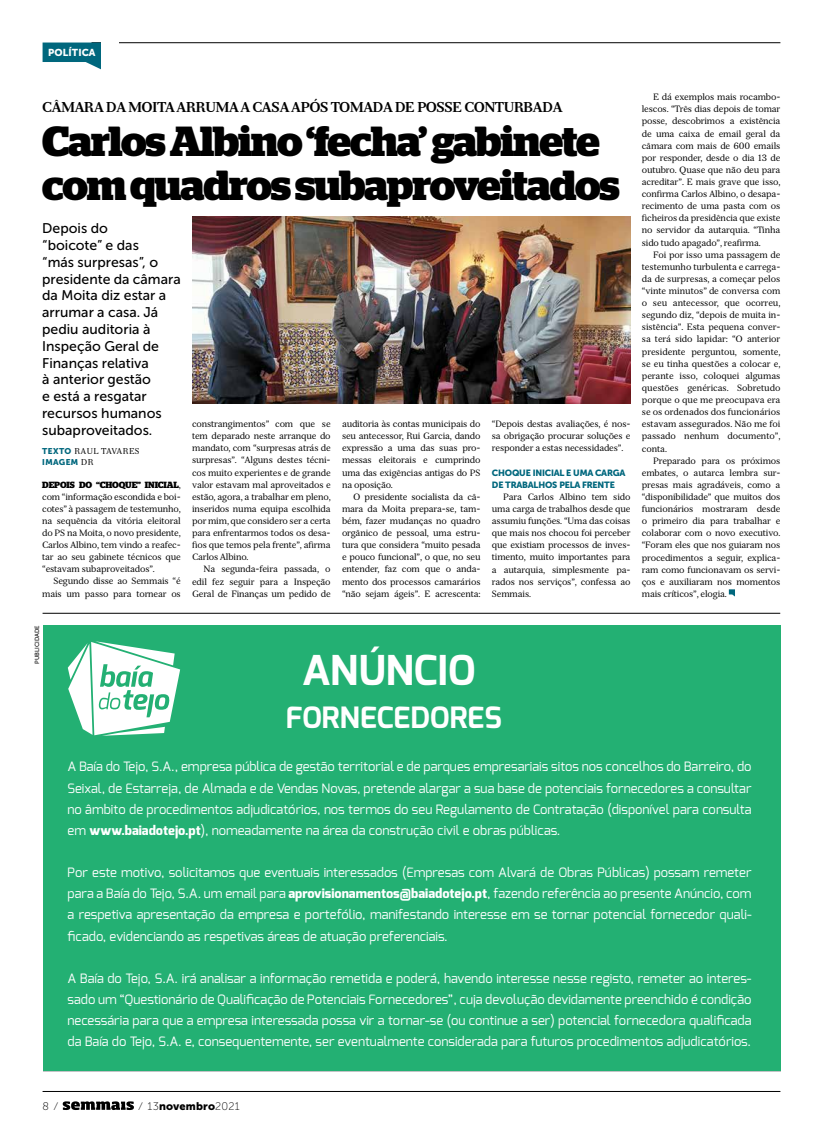
<style>
.page{position:relative;width:823px;height:1134px;background:#fff}
.page>*{position:absolute;margin:0;border:0;box-sizing:border-box;transform-origin:0 0}
.t1{font:700 42px/44px "Stag";letter-spacing:-.03em;color:#000}
.t2{font:700 41.1px "Exo";color:#fff}
.t3{font:700 29.4px "Exo";color:#fff}
.t4{font:14px/16.8px "Museo Sans Cyrl 500";color:#000}
.t5{font:700 14px "Serif 12 Beta";letter-spacing:-.03em;color:#000}
.t6{font:12.9px/21.1px "Exo";color:#fff;text-align:justify}
.t7{font:11px "Museo Sans Cyrl 900";letter-spacing:.015em;color:#000}
.t8{font:11px "Museo Sans Cyrl 100";color:#000}
.t9{font:10px "Museo Sans Cyrl 900";letter-spacing:.01em;color:#fff}
.t10{font:9px/12.1px "Serif 12 Beta";letter-spacing:-.02em;color:#000;text-align:justify}
.t11{font:9px/12.1px "Museo Sans Cyrl 900";letter-spacing:-.02em;color:#00677d}
.t12{font:700 9px "Stag";letter-spacing:-.01em;color:#000}
.t13{font:8.3px "Serif 12 Beta";letter-spacing:.05em;color:#000}
.t14{font:8.3px "Museo Sans Cyrl 900";letter-spacing:.05em;color:#00677d}
.t15{font:6px "Museo Sans Cyrl 500";color:#000}
.s1{font-family:"Museo Sans Cyrl 900";color:#00677d}
.s2{font-family:"Serif 12 Beta";color:#000}
.s3{font-family:"Serif 12 Beta";font-weight:400}
.s4{font-weight:800}
.s5{font-family:"Museo Sans Cyrl 100"}
</style>
<div class="page">
<svg style="left:63px;top:1101px;width:71px;height:9px"></svg>
<hr style="left:43px;top:1091px;width:737px;height:1px;background:#000">
<svg style="left:728px;top:589px;width:6px;height:7px"></svg>
<hr style="left:91px;top:43px;width:689px;height:1px;background:#000">
<svg style="left:43px;top:43px;width:58px;height:26px"></svg>
<div style="left:101px;top:42px;width:17px;height:27px;background:#fff"></div>
<img style="left:192px;top:216px;width:438px;height:187px">
<hr style="left:43px;top:613px;width:736px;height:1px;background:#000">
<div style="left:43px;top:626px;width:737px;height:445px;background:#23b073"></div>
<svg style="left:68px;top:641px;width:112px;height:95px"></svg>
<p class="t9" style="left:48px;top:47px;width:49px">POLÍTICA</p>
<h3 class="t5" style="left:42px;top:99px;width:522px">CÂMARA DA MOITA ARRUMA A CASA APÓS TOMADA DE POSSE CONTURBADA</h3>
<h1 class="t1" style="left:42px;top:119px;width:579px">Carlos Albino ‘fecha’ gabinete com quadros subaproveitados</h1>
<h3 class="t4" style="left:42px;top:220px;width:140px">Depois do<br>“boicote” e das<br>“más surpresas”, o presidente da câmara da Moita diz estar a arrumar a casa. Já pediu auditoria à<br>Inspeção Geral de<br>Finanças relativa<br>à anterior gestão<br>e está a resgatar recursos humanos subaproveitados.</h3>
<p class="t13" style="left:42px;top:446px;width:99px"><span class="s1">TEXTO</span> RAUL TAVARES</p>
<p class="t14" style="left:42px;top:457px;width:53px">IMAGEM <span class="s2">DR</span></p>
<p class="t10" style="left:491px;top:418px;width:140px">“Depois destas avaliações, é nos&shy;sa obrigação procurar soluções e responder a estas necessidades”.</p>
<p class="t11" style="left:491px;top:466px;width:135px">CHOQUE INICIAL E UMA CARGA<br>DE TRABALHOS PELA FRENTE</p>
<p class="t10" style="left:491px;top:491px;width:140px;text-indent:11px">Para Carlos Albino tem sido uma carga de trabalhos desde que assumiu funções. “Uma das coisas que mais nos chocou foi perceber que existiam processos de inves&shy;timento, muito importantes para a autarquia, simplesmente pa&shy;rados nos serviços”, confessa ao Semmais.</p>
<p class="t10" style="left:342px;top:418px;width:140px">auditoria às contas municipais do seu antecessor, Rui Garcia, dando expressão a uma das suas pro&shy;messas eleitorais e cumprindo uma das exigências antigas do PS na oposição.</p>
<p class="t10" style="left:342px;top:491px;width:140px;text-indent:11px">O presidente socialista da câ&shy;mara da Moita prepara-se, tam&shy;bém, fazer mudanças no quadro orgânico de pessoal, uma estru&shy;tura que considera “muito pesada e pouco funcional”, o que, no seu entender, faz com que o anda&shy;mento dos processos camarários “não sejam ágeis”. E acrescenta:</p>
<p class="t10" style="left:192px;top:418px;width:140px">constrangimentos” com que se tem deparado neste arranque do mandato, com “surpresas atrás de surpresas”. “Alguns destes técni&shy;cos muito experientes e de grande valor estavam mal aproveitados e estão, agora, a trabalhar em pleno, inseridos numa equipa escolhida por mim, que considero ser a certa para enfrentarmos todos os desa&shy;fios que temos pela frente”, afirma Carlos Albino.</p>
<p class="t10" style="left:192px;top:563px;width:140px;text-indent:11px">Na segunda-feira passada, o edil fez seguir para a Inspeção Geral de Finanças um pedido de</p>
<p class="t12" style="left:42px;top:479px;width:140px">DEPOIS DO “CHOQUE” INICIAL<span class="s3">,</span></p>
<p class="t10" style="left:42px;top:490px;width:140px">com “informação escondida e boi&shy;cotes” à passagem de testemunho, na sequência da vitória eleitoral do PS na Moita, o novo presidente, Carlos Albino, tem vindo a reafec&shy;tar ao seu gabinete técnicos que “estavam subaproveitados”.</p>
<p class="t10" style="left:42px;top:575px;width:140px;text-align:right">Segundo disse ao Semmais “é mais um passo para tornear os</p>
<p class="t15" style="left:34px;top:664px;width:40px;rotate:-90deg">PUBLICIDADE</p>
<h2 class="t2" style="left:301px;top:644px;width:175px">ANÚNCIO</h2>
<h3 class="t3" style="left:285px;top:698px;width:217px">FORNECEDORES</h3>
<p class="t10" style="left:641px;top:91px;width:140px;text-indent:11px">E dá exemplos mais rocambo&shy;lescos. “Três dias depois de tomar posse, descobrimos a existência de uma caixa de email geral da câmara com mais de 600 emails por responder, desde o dia 13 de outubro. Quase que não deu para acreditar”. E mais grave que isso, confirma Carlos Albino, o desapa&shy;recimento de uma pasta com os ficheiros da presidência que existe no servidor da autarquia. “Tinha sido tudo apagado”, reafirma.</p>
<p class="t10" style="left:641px;top:248px;width:140px;text-indent:11px">Foi por isso uma passagem de testemunho turbulenta e carrega&shy;da de surpresas, a começar pelos “vinte minutos” de conversa com o seu antecessor, que ocorreu, segundo diz, “depois de muita in&shy;sistência”. Esta pequena conver&shy;sa terá sido lapidar: “O anterior presidente perguntou, somente, se eu tinha questões a colocar e, perante isso, coloquei algumas questões genéricas. Sobretudo porque o que me preocupava era se os ordenados dos funcionários estavam assegurados. Não me foi passado nenhum documento”, conta.</p>
<p class="t10" style="left:641px;top:454px;width:140px;text-indent:11px">Preparado para os próximos embates, o autarca lembra sur&shy;presas mais agradáveis, como a “disponibilidade” que muitos dos funcionários mostraram desde o primeiro dia para trabalhar e colaborar com o novo executivo. “Foram eles que nos guiaram nos procedimentos a seguir, explica&shy;ram como funcionavam os servi&shy;ços e auxiliaram nos momentos mais críticos”, elogia.</p>
<p class="t6" style="left:68px;top:756px;width:685px">A Baía do Tejo, S.A., empresa pública de gestão territorial e de parques empresariais sitos nos concelhos do Barreiro, do Seixal, de Estarreja, de Almada e de Vendas Novas, pretende alargar a sua base de potenciais fornecedores a consultar no âmbito de procedimentos adjudicatórios, nos termos do seu Regulamento de Contratação (disponível para consulta em <span class="s4">www.baiadotejo.pt</span>), nomeadamente na área da construção civil e obras públicas.</p>
<p class="t6" style="left:68px;top:862px;width:685px">Por este motivo, solicitamos que eventuais interessados (Empresas com Alvará de Obras Públicas) possam remeter para a Baía do Tejo, S.A. um email para <span class="s4">aprovisionamentos@baiadotejo.pt</span>, fazendo referência ao presente Anúncio, com a respetiva apresentação da empresa e portefólio, manifestando interesse em se tornar potencial fornecedor quali&shy;ficado, evidenciando as respetivas áreas de atuação preferenciais.</p>
<p class="t6" style="left:68px;top:968px;width:685px">A Baía do Tejo, S.A. irá analisar a informação remetida e poderá, havendo interesse nesse registo, remeter ao interes&shy;sado um “Questionário de Qualificação de Potenciais Fornecedores”, cuja devolução devidamente preenchido é condição necessária para que a empresa interessada possa vir a tornar-se (ou continue a ser) potencial fornecedora qualificada da Baía do Tejo, S.A. e, consequentemente, ser eventualmente considerada para futuros procedimentos adjudicatórios.</p>
<p class="t8" style="left:43px;top:1100px;width:16px">8 ⁄</p>
<p class="t7" style="left:140px;top:1100px;width:101px"><span class="s5">⁄ 13</span>novembro<span class="s5">2021</span></p>
</div>
